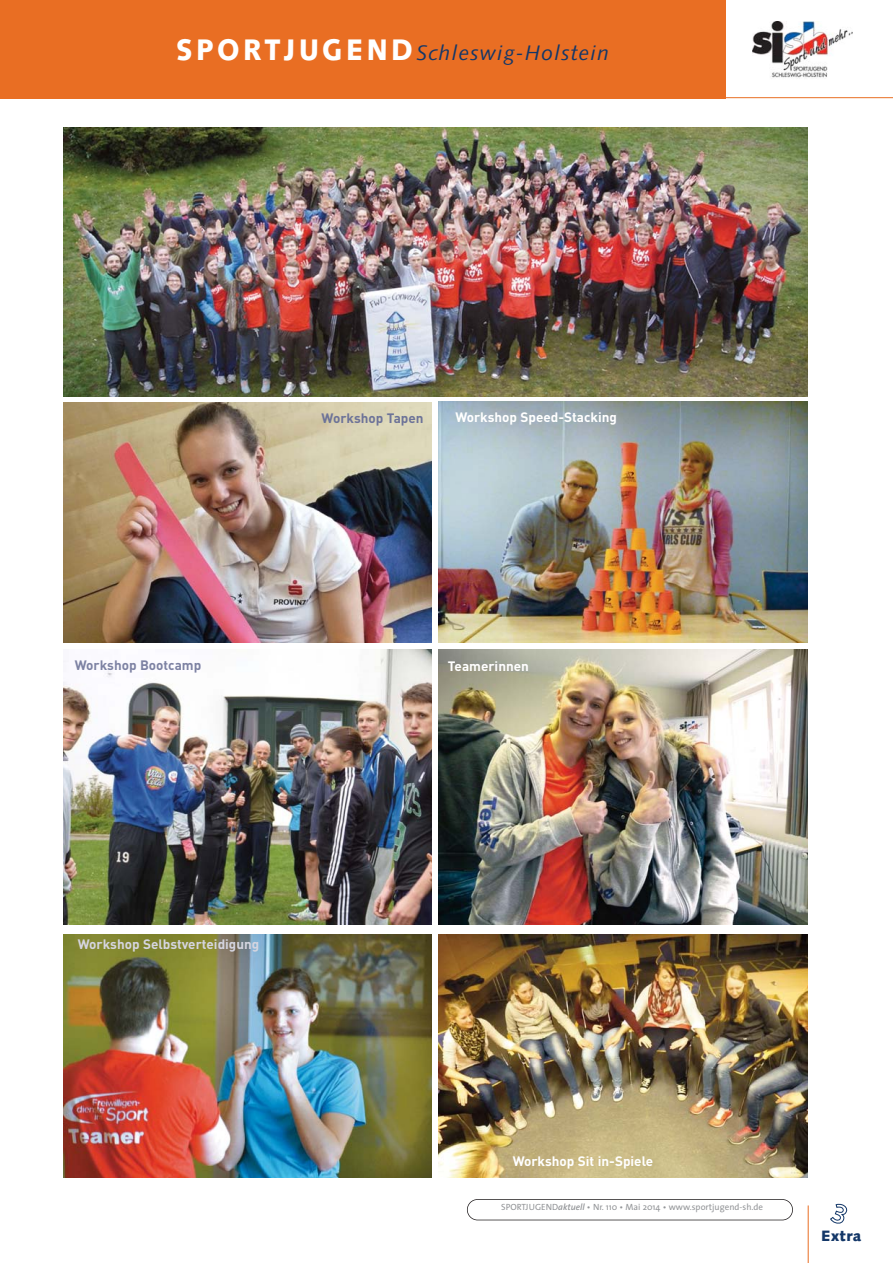
<style>
.page{position:relative;width:893px;height:1263px;background:#fff}
.page>*{position:absolute;margin:0;border:0;box-sizing:border-box;transform-origin:0 0}
.t1{font:italic 21px "Syntax";letter-spacing:.055em;color:#133768}
.t2{font:900 15px "Syntax";letter-spacing:.03em;color:#133768}
.t3{font:700 13.5px "DIN";color:#fff}
.t4{font:700 13.5px "DIN";color:#d5d5e0}
.t5{font:700 13.5px "DIN";color:#7d82a3}
.t6{font:700 13.5px "DIN";color:#6d7398}
.t7{font:9px "The Sans";color:#939598}
.s1{font-weight:900;font-style:normal;font-size:29.7px;color:#fff}
.s2{font-weight:600;font-style:italic}
</style>
<div class="page">
<div style="left:0;top:0;width:726px;height:98px;background:#e96e23"></div>
<img style="left:752px;top:22px;width:100px;height:56px">
<hr style="left:717px;top:97px;width:175px;height:1px;background:#e96e23">
<div style="left:467px;top:1199px;width:326px;height:21px;border:2px solid #231f20;border-radius:11px"></div>
<hr style="left:808px;top:1205px;width:1px;height:58px;background:#e96e23">
<img style="left:439px;top:650px;width:369px;height:274px">
<img style="left:64px;top:128px;width:744px;height:268px">
<img style="left:64px;top:650px;width:367px;height:274px">
<img style="left:64px;top:935px;width:367px;height:243px">
<img style="left:439px;top:402px;width:369px;height:240px">
<img style="left:64px;top:402px;width:367px;height:241px">
<img style="left:439px;top:935px;width:369px;height:243px">
<h1 class="t1" style="left:176px;top:45px;width:434px"><span class="s1">SPORTJUGEND</span>Schleswig-Holstein</h1>
<h3 class="t6" style="left:322px;top:413px;width:103px">Workshop Tapen</h3>
<h3 class="t3" style="left:455px;top:413px;width:163px">Workshop Speed-Stacking</h3>
<h3 class="t5" style="left:75px;top:660px;width:128px">Workshop Bootcamp</h3>
<h3 class="t3" style="left:448px;top:661px;width:83px">Teamerinnen</h3>
<h3 class="t4" style="left:78px;top:940px;width:183px">Workshop Selbstverteidigung</h3>
<h3 class="t3" style="left:513px;top:1157px;width:142px">Workshop Sit in-Spiele</h3>
<p class="t7" style="left:501px;top:1204px;width:263px">SPORTJUGEND<span class="s2">aktuell</span> • Nr. 110 • Mai 2014 • www.sportjugend-sh.de</p>
<h2 class="t2" style="left:821px;top:1230px;width:42px">Extra</h2>
</div>
